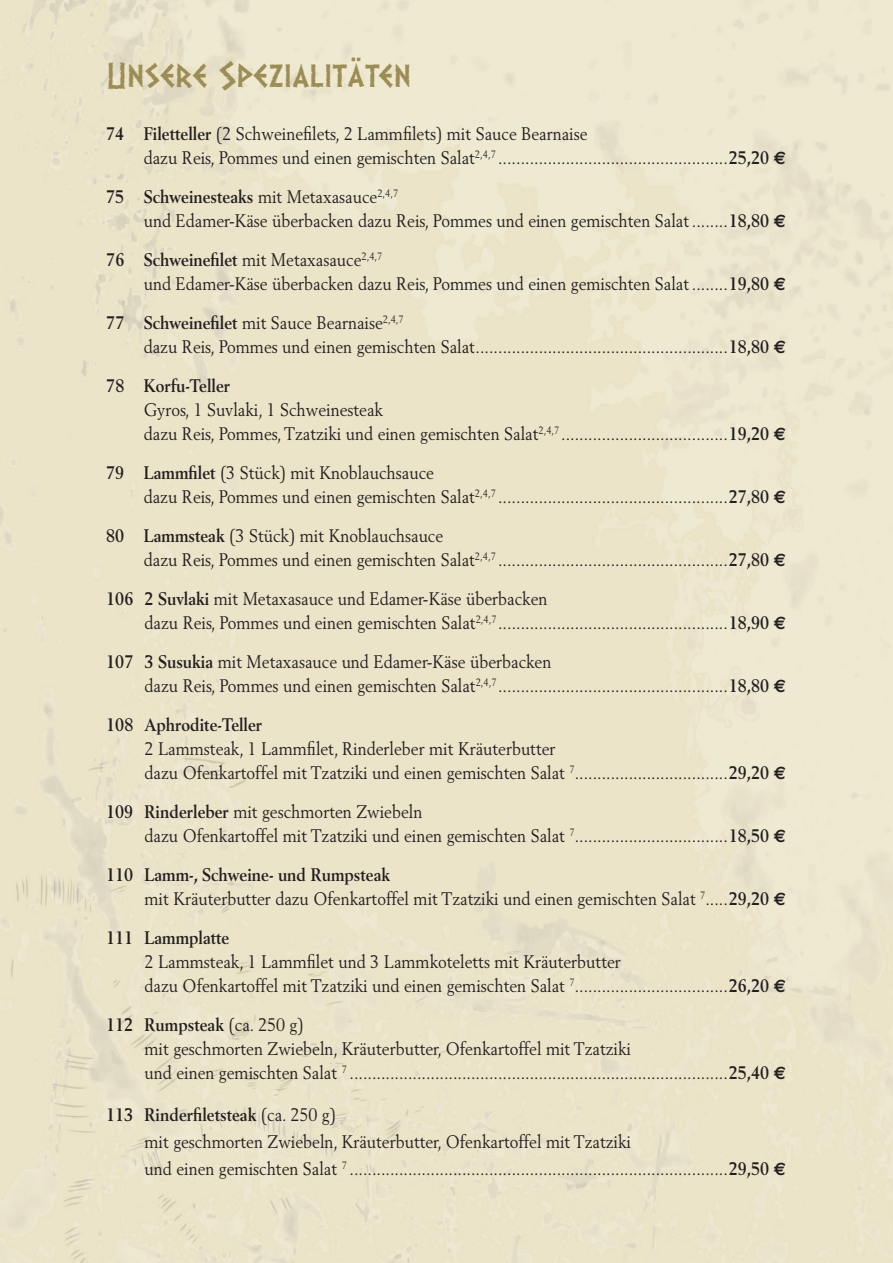
<style>
.page{position:relative;width:893px;height:1263px;background:#fff}
.page>*{position:absolute;margin:0;border:0;box-sizing:border-box;transform-origin:0 0}
.t1{font:31.5px "Dalek";color:#9c8d54}
.t2{font:18px/24px "Berling";color:#231f20;scale:.9 1}
.t3{font:700 18px "Berling";color:#231f20;scale:.9 1}
.s1{font-weight:700}
.s2{font-family:"Euro Sans";font-weight:700}
</style>
<div class="page">
<h1 class="t1" style="left:106px;top:51px;width:306px">Unsere Spezialitäten</h1>
<p class="t2" style="left:144px;top:122px;width:715px;text-indent:-38px"><span class="s1">74 Filetteller</span> (2 Schweinefilets, 2 Lammfilets) mit Sauce Bearnaise<br>dazu Reis, Pommes und einen gemischten Salat<sup>2,4,7</sup> ...................................................<span class="s1">25,20</span> <span class="s2">D</span></p>
<p class="t2" style="left:144px;top:185px;width:715px;text-indent:-37px"><span class="s1">75 Schweinesteaks</span> mit Metaxasauce<sup>2,4,7<br></sup>und Edamer-Käse überbacken dazu Reis, Pommes und einen gemischten Salat ........<span class="s1">18,80</span> <span class="s2">D</span></p>
<p class="t2" style="left:144px;top:248px;width:715px;text-indent:-37px"><span class="s1">76 Schweinefilet</span> mit Metaxasauce<sup>2,4,7<br></sup>und Edamer-Käse überbacken dazu Reis, Pommes und einen gemischten Salat ........<span class="s1">19,80</span> <span class="s2">D</span></p>
<p class="t2" style="left:144px;top:311px;width:715px;text-indent:-37px"><span class="s1">77 Schweinefilet</span> mit Sauce Bearnaise<sup>2,4,7<br></sup>dazu Reis, Pommes und einen gemischten Salat........................................................<span class="s1">18,80</span> <span class="s2">D</span></p>
<p class="t3" style="left:106px;top:375px;width:139px">78 Korfu-Teller</p>
<p class="t2" style="left:144px;top:398px;width:715px">Gyros, 1 Suvlaki, 1 Schweinesteak<br>dazu Reis, Pommes, Tzatziki und einen gemischten Salat<sup>2,4,7</sup> .....................................<span class="s1">19,20</span> <span class="s2">D</span></p>
<p class="t2" style="left:144px;top:461px;width:715px;text-indent:-38px"><span class="s1">79 Lammfilet</span> (3 Stück) mit Knoblauchsauce<br>dazu Reis, Pommes und einen gemischten Salat<sup>2,4,7</sup> ...................................................<span class="s1">27,80</span> <span class="s2">D</span></p>
<p class="t2" style="left:144px;top:524px;width:715px;text-indent:-38px"><span class="s1">80 Lammsteak</span> (3 Stück) mit Knoblauchsauce<br>dazu Reis, Pommes und einen gemischten Salat<sup>2,4,7</sup> ...................................................<span class="s1">27,80</span> <span class="s2">D</span></p>
<p class="t2" style="left:145px;top:587px;width:714px;text-indent:-38px"><span class="s1">106 2 Suvlaki</span> mit Metaxasauce und Edamer-Käse überbacken<br>dazu Reis, Pommes und einen gemischten Salat<sup>2,4,7</sup> ...................................................<span class="s1">18,90</span> <span class="s2">D</span></p>
<p class="t2" style="left:145px;top:650px;width:714px;text-indent:-38px"><span class="s1">107 3 Susukia</span> mit Metaxasauce und Edamer-Käse überbacken<br>dazu Reis, Pommes und einen gemischten Salat<sup>2,4,7</sup> ...................................................<span class="s1">18,80</span> <span class="s2">D</span></p>
<p class="t3" style="left:106px;top:714px;width:175px">108 Aphrodite-Teller</p>
<p class="t2" style="left:145px;top:737px;width:714px">2 Lammsteak, 1 Lammfilet, Rinderleber mit Kräuterbutter<br>dazu Ofenkartoffel mit Tzatziki und einen gemischten Salat <sup>7</sup>..................................<span class="s1">29,20</span> <span class="s2">D</span></p>
<p class="t2" style="left:145px;top:800px;width:714px;text-indent:-38px"><span class="s1">109 Rinderleber</span> mit geschmorten Zwiebeln<br>dazu Ofenkartoffel mit Tzatziki und einen gemischten Salat <sup>7</sup>..................................<span class="s1">18,50</span> <span class="s2">D</span></p>
<p class="t2" style="left:145px;top:863px;width:714px;text-indent:-38px"><span class="s1">110 Lamm-, Schweine- und Rumpsteak<br></span>mit Kräuterbutter dazu Ofenkartoffel mit Tzatziki und einen gemischten Salat <sup>7</sup>.....<span class="s1">29,20</span> <span class="s2">D</span></p>
<p class="t3" style="left:106px;top:927px;width:138px">111 Lammplatte</p>
<p class="t2" style="left:145px;top:950px;width:714px">2 Lammsteak, 1 Lammfilet und 3 Lammkoteletts mit Kräuterbutter<br>dazu Ofenkartoffel mit Tzatziki und einen gemischten Salat <sup>7</sup>..................................<span class="s1">26,20</span> <span class="s2">D</span></p>
<p class="t2" style="left:145px;top:1013px;width:714px;text-indent:-38px"><span class="s1">112 Rumpsteak</span> (ca. 250 g)<br>mit geschmorten Zwiebeln, Kräuterbutter, Ofenkartoffel mit Tzatziki<br>und einen gemischten Salat <sup>7</sup> ....................................................................................<span class="s1">25,40</span> <span class="s2">D</span></p>
<p class="t2" style="left:145px;top:1101px;width:714px;line-height:27px;text-indent:-38px"><span class="s1">113 Rinderfiletsteak</span> (ca. 250 g)<br>mit geschmorten Zwiebeln, Kräuterbutter, Ofenkartoffel mit Tzatziki<br>und einen gemischten Salat <sup>7</sup> ....................................................................................<span class="s1">29,50</span> <span class="s2">D</span></p>
</div>
